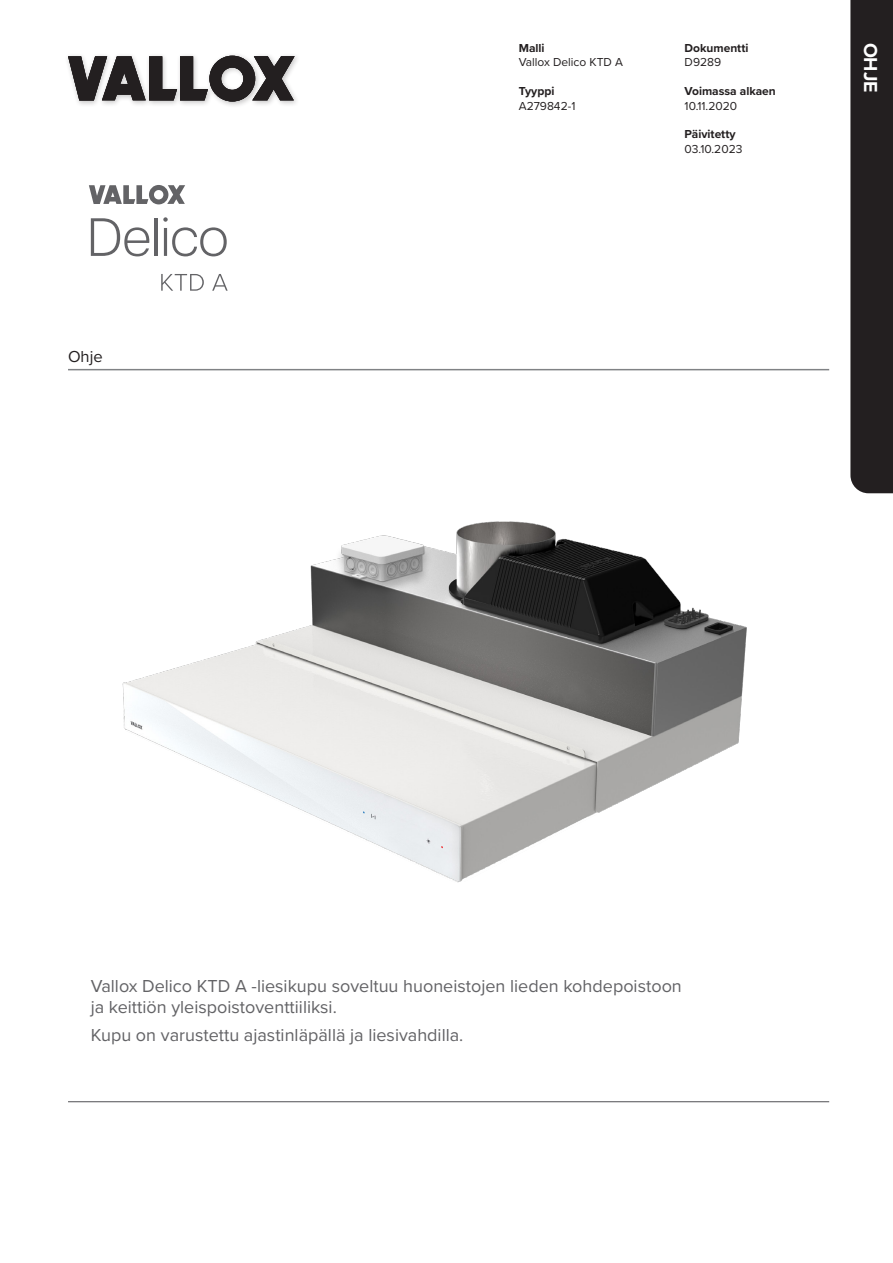
<style>
.page{position:relative;width:893px;height:1263px;background:#fff}
.page>*{position:absolute;margin:0;border:0;box-sizing:border-box;transform-origin:0 0}
.t1{font:700 19.5px "Proxima Nova";color:#fff}
.Ingressi{font:18px/21.6px "Proxima Nova";color:#636366}
.Ohjeen_tyyppi{font:16.5px "Proxima Nova";color:#231f20}
.Kannen_ylätunniste{font:12px "Proxima Nova";color:#231f20}
.Kannen_ylätunniste-2{font:700 12px "Proxima Nova";color:#231f20}
</style>
<div class="page">
<div style="left:850px;top:0;width:43px;height:493px;background:#231f20"></div>
<hr style="left:68px;top:369px;width:761px;height:1px;background:#808285">
<div style="left:65px;top:52px;width:235px;height:56px;background:#231f20;opacity:.25"></div>
<svg style="left:68px;top:56px;width:227px;height:45px"></svg>
<hr style="left:68px;top:1101px;width:761px;height:1px;background:#636366">
<img style="left:122px;top:521px;width:625px;height:362px">
<svg style="left:89px;top:185px;width:96px;height:19px"></svg>
<svg style="left:91px;top:218px;width:58px;height:38px"></svg>
<hr style="left:154px;top:218px;width:4px;height:38px;background:#636366">
<svg style="left:163px;top:217px;width:64px;height:39px"></svg>
<svg style="left:161px;top:274px;width:43px;height:17px"></svg>
<svg style="left:212px;top:274px;width:16px;height:17px"></svg>
<p class="Ohjeen_tyyppi" style="left:68px;top:344px;width:36px">Ohje</p>
<p class="Kannen_ylätunniste-2" style="left:519px;top:39px;width:27px">Malli</p>
<p class="Kannen_ylätunniste" style="left:519px;top:53px;width:106px">Vallox Delico KTD A</p>
<p class="Kannen_ylätunniste-2" style="left:519px;top:82px;width:37px">Tyyppi</p>
<p class="Kannen_ylätunniste" style="left:519px;top:97px;width:58px">A279842-1</p>
<p class="Kannen_ylätunniste-2" style="left:685px;top:39px;width:65px">Dokumentti</p>
<p class="Kannen_ylätunniste" style="left:685px;top:53px;width:38px">D9289</p>
<p class="Kannen_ylätunniste-2" style="left:685px;top:82px;width:93px">Voimassa alkaen</p>
<p class="Kannen_ylätunniste" style="left:685px;top:97px;width:54px">10.11.2020</p>
<p class="Kannen_ylätunniste-2" style="left:685px;top:125px;width:52px">Päivitetty</p>
<p class="Kannen_ylätunniste" style="left:685px;top:140px;width:59px">03.10.2023</p>
<p class="t1" style="left:885px;top:43px;width:52px;rotate:90deg">OHJE</p>
<p class="Ingressi" style="left:91px;top:974px;width:593px">Vallox Delico KTD A -liesikupu soveltuu huoneistojen lieden kohdepoistoon ja keittiön yleispoistoventtiiliksi.</p>
<p class="Ingressi" style="left:91px;top:1023px;width:374px">Kupu on varustettu ajastinläpällä ja liesivahdilla.</p>
</div>
